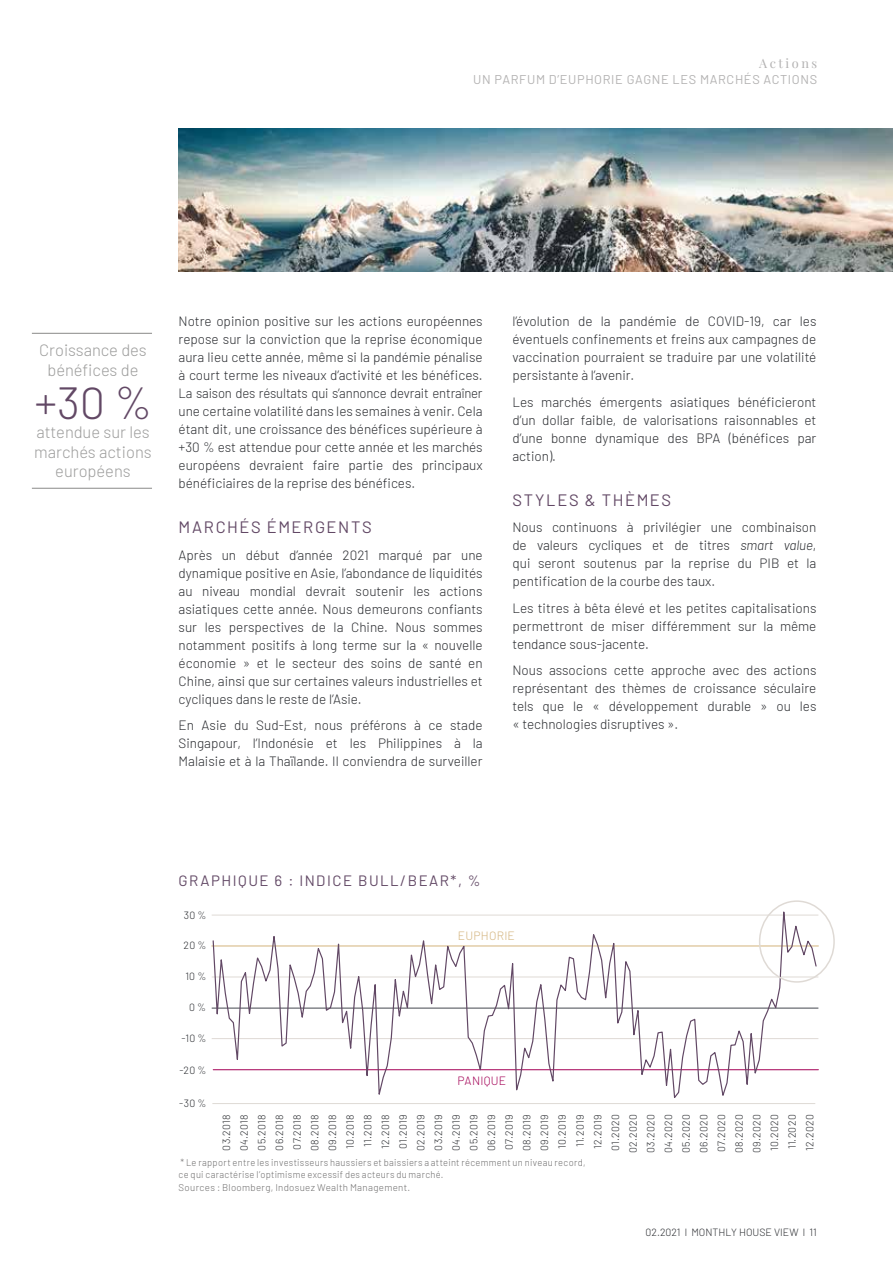
<style>
.page{position:relative;width:893px;height:1263px;background:#fff}
.page>*{position:absolute;margin:0;border:0;box-sizing:border-box;transform-origin:0 0}
.t1{font:300 45px "Barlow";color:#624865}
.t2{font:300 16.5px/19.5px "Barlow";color:#9d9d9c;text-align:center}
.t3{font:16.5px "Barlow";letter-spacing:.1em;color:#624865}
.t4{font:15px "Barlow";letter-spacing:.1em;color:#624865}
.t5{font:300 13.5px/18px "Barlow";color:#2a2c30;text-align:justify}
.t6{font:12.75px "Barlow";letter-spacing:.05em;color:#b3b2b2}
.t7{font:12.75px "Playfair Display";letter-spacing:.2em;color:#b3b2b2}
.t8{font:300 12px "Barlow";letter-spacing:.015em;color:#d3b37c}
.t9{font:300 12px "Barlow";letter-spacing:.02em;color:#a30156}
.t10{font:300 10.65px "Barlow";letter-spacing:-.015em;color:#2a2c30}
.t11{font:300 10.5px/17.7px "Barlow";letter-spacing:.025em;color:#2a2c30;text-align:center}
.t12{font:300 10.5px "Barlow";color:#2a2c30}
.t13{font:300 9.75px/12px "Barlow";letter-spacing:.03em;color:#706f6f;scale:.96 1}
.t14{font:300 9.75px "Barlow";letter-spacing:.03em;color:#706f6f}
.s1{font-style:italic}
</style>
<div class="page">
<img style="left:179px;top:128px;width:714px;height:143px">
<hr style="left:32px;top:333px;width:120px;height:1px;background:#9d9d9c">
<hr style="left:32px;top:488px;width:120px;height:1px;background:#9d9d9c">
<hr style="left:212px;top:915px;width:606px;height:1px;background:#dfdad5">
<hr style="left:212px;top:977px;width:606px;height:1px;background:#dfdad5">
<hr style="left:212px;top:1008px;width:606px;height:1px;background:#454850">
<hr style="left:212px;top:1038px;width:606px;height:1px;background:#dfdad5">
<hr style="left:212px;top:1103px;width:603px;height:1px;background:#dfdad5">
<hr style="left:213px;top:1069px;width:605px;height:1px;background:#a30156">
<hr style="left:212px;top:945px;width:606px;height:1px;background:#d3b37c">
<svg style="left:212px;top:903px;width:605px;height:195px"></svg>
<div style="left:759px;top:900px;width:76px;height:83px;border:2px solid #dfdad5;border-radius:50%"></div>
<p class="t7" style="left:759px;top:53px;width:60px">Actions</p>
<p class="t6" style="left:473px;top:70px;width:345px">UN PARFUM D’EUPHORIE GAGNE LES MARCHÉS ACTIONS</p>
<p class="t2" style="left:39px;top:339px;width:109px">Croissance des bénéfices de</p>
<h1 class="t1" style="left:34px;top:370px;width:120px">+30 %</h1>
<p class="t2" style="left:34px;top:421px;width:119px">attendue sur les marchés actions européens</p>
<p class="t5" style="left:179px;top:311px;width:306px">Notre opinion positive sur les actions européennes repose sur la conviction que la reprise économique aura lieu cette année, même si la pandémie pénalise à court terme les niveaux d’activité et les bénéfices.<br>La saison des résultats qui s’annonce devrait entraîner une certaine volatilité dans les semaines à venir. Cela étant dit, une croissance des bénéfices supérieure à +30 % est attendue pour cette année et les marchés européens devraient faire partie des principaux bénéficiaires de la reprise des bénéfices.</p>
<p class="t3" style="left:179px;top:515px;width:195px">MARCHÉS ÉMERGENTS</p>
<p class="t5" style="left:179px;top:545px;width:306px">Après un début d’année 2021 marqué par une dynamique positive en Asie, l’abondance de liquidités au niveau mondial devrait soutenir les actions asiatiques cette année. Nous demeurons confiants sur les perspectives de la Chine. Nous sommes notamment positifs à long terme sur la « nouvelle économie » et le secteur des soins de santé en Chine, ainsi que sur certaines valeurs industrielles et cycliques dans le reste de l’Asie.</p>
<p class="t5" style="left:179px;top:715px;width:306px">En Asie du Sud-Est, nous préférons à ce stade Singapour, l’Indonésie et les Philippines à la Malaisie et à la Thaïlande. Il conviendra de surveiller</p>
<p class="t11" style="left:191px;top:312px;width:18px">5 %</p>
<p class="t11" style="left:190px;top:329px;width:18px">0 %</p>
<p class="t11" style="left:186px;top:346px;width:22px">-5 %</p>
<p class="t11" style="left:182px;top:362px;width:26px">-10 %</p>
<p class="t11" style="left:183px;top:379px;width:26px">-15 %</p>
<p class="t11" style="left:180px;top:396px;width:28px">-20 %</p>
<p class="t11" style="left:180px;top:429px;width:28px">-30 %</p>
<p class="t10" style="left:260px;top:501px;width:36px;rotate:-90deg">03.2017</p>
<p class="t10" style="left:308px;top:500px;width:35px;rotate:-90deg">07.2017</p>
<p class="t10" style="left:333px;top:501px;width:36px;rotate:-90deg">09.2017</p>
<p class="t10" style="left:357px;top:497px;width:32px;rotate:-90deg">11.2017</p>
<p class="t11" style="left:181px;top:584px;width:28px">2 000</p>
<p class="t11" style="left:183px;top:634px;width:25px">1 500</p>
<p class="t11" style="left:183px;top:686px;width:26px">1 000</p>
<p class="t11" style="left:189px;top:736px;width:19px">500</p>
<p class="t5" style="left:512px;top:311px;width:306px">l’évolution de la pandémie de COVID-19, car les éventuels confinements et freins aux campagnes de vaccination pourraient se traduire par une volatilité persistante à l’avenir.</p>
<p class="t5" style="left:512px;top:392px;width:306px">Les marchés émergents asiatiques bénéficieront d’un dollar faible, de valorisations raisonnables et d’une bonne dynamique des BPA (bénéfices par action).</p>
<p class="t3" style="left:512px;top:488px;width:160px">STYLES &amp; THÈMES</p>
<p class="t5" style="left:512px;top:517px;width:306px">Nous continuons à privilégier une combinaison de valeurs cycliques et de titres <span class="s1">smart value</span>, qui seront soutenus par la reprise du PIB et la pentification de la courbe des taux.</p>
<p class="t5" style="left:512px;top:598px;width:306px">Les titres à bêta élevé et les petites capitalisations permettront de miser différemment sur la même tendance sous-jacente.</p>
<p class="t5" style="left:512px;top:660px;width:306px">Nous associons cette approche avec des actions représentant des thèmes de croissance séculaire tels que le « développement durable » ou les « technologies disruptives ».</p>
<p class="t11" style="left:802px;top:622px;width:7px">0</p>
<p class="t11" style="left:802px;top:664px;width:14px">1,0</p>
<p class="t11" style="left:802px;top:705px;width:16px">2,0</p>
<p class="t4" style="left:179px;top:870px;width:304px">GRAPHIQUE 6 : INDICE BULL/BEAR*, %</p>
<p class="t11" style="left:184px;top:906px;width:24px">30 %</p>
<p class="t11" style="left:184px;top:936px;width:24px">20 %</p>
<p class="t11" style="left:185px;top:967px;width:22px">10 %</p>
<p class="t11" style="left:189px;top:998px;width:18px">0 %</p>
<p class="t11" style="left:181px;top:1028px;width:26px">-10 %</p>
<p class="t11" style="left:180px;top:1060px;width:28px">-20 %</p>
<p class="t11" style="left:179px;top:1094px;width:29px">-30 %</p>
<p class="t8" style="left:458px;top:927px;width:59px">EUPHORIE</p>
<p class="t9" style="left:458px;top:1072px;width:50px">PANIQUE</p>
<p class="t11" style="left:217px;top:1153px;width:41px;rotate:-90deg">03.2018<br>04.2018<br>05.2018<br>06.2018<br>07.2018<br>08.2018<br>09.2018<br>10.2018<br>11.2018<br>12.2018<br>01.2019<br>02.2019<br>03.2019<br>04.2019<br>05.2019<br>06.2019<br>07.2019<br>08.2019<br>09.2019<br>10.2019<br>11.2019<br>12.2019<br>01.2020<br>02.2020<br>03.2020<br>04.2020<br>05.2020<br>06.2020<br>07.2020<br>08.2020<br>09.2020<br>10.2020<br>11.2020<br>12.2020</p>
<p class="t13" style="left:179px;top:1155px;width:425px">* Le rapport entre les investisseurs haussiers et baissiers a atteint récemment un niveau record, ce qui caractérise l’optimisme excessif des acteurs du marché.</p>
<p class="t14" style="left:179px;top:1181px;width:233px">Sources : Bloomberg, Indosuez Wealth Management.</p>
<p class="t12" style="left:646px;top:1225px;width:173px">02.2021 l MONTHLY HOUSE VIEW l 11</p>
</div>
